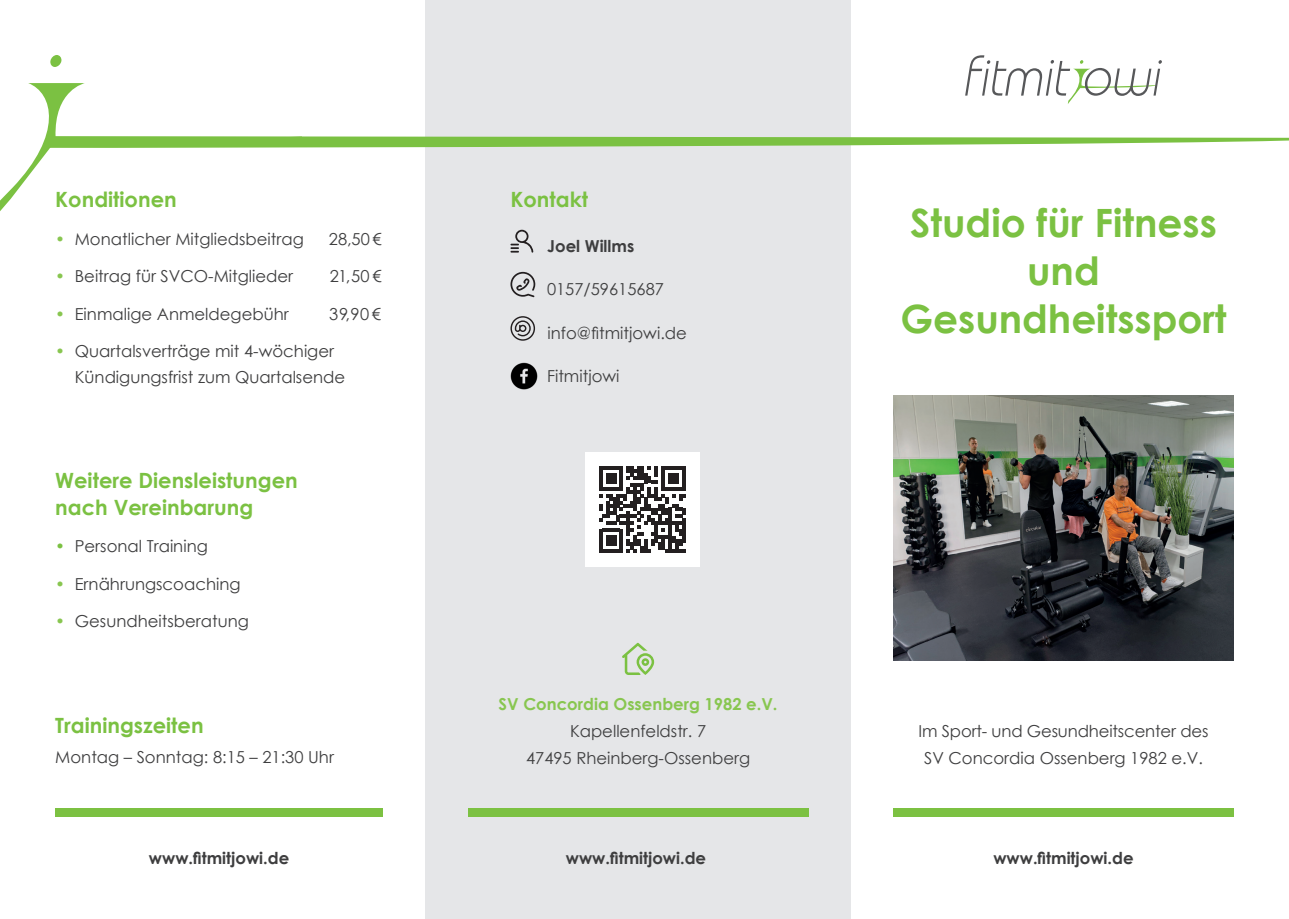
<style>
.page{position:relative;width:1289px;height:919px;background:#fff}
.page>*{position:absolute;margin:0;border:0;box-sizing:border-box;transform-origin:0 0}
.t1{font:700 39px/48px "Century Gothic";color:#7bc142;text-align:center}
.Über_Kopie{font:700 21px/27px "Century Gothic";color:#7bc142}
.t2{font:16.5px/27px "Century Gothic";color:#3e3e3f;text-align:center}
.t3{font:700 16.5px "Century Gothic";color:#3e3e3f}
.s1{color:#88c650}
.s2{color:#7bc142}
.s3{font-weight:700;color:#88c650}
</style>
<div class="page">
<div style="left:425px;top:0;width:425px;height:918px;background:#e5e6e8"></div>
<div style="left:585px;top:452px;width:114px;height:115px;background:#fff"></div>
<svg style="left:599px;top:466px;width:87px;height:87px"></svg>
<div style="left:468px;top:808px;width:340px;height:8px;background:#7cc142"></div>
<svg style="left:622px;top:642px;width:32px;height:33px"></svg>
<div style="left:893px;top:808px;width:340px;height:8px;background:#7cc142"></div>
<div style="left:55px;top:808px;width:328px;height:8px;background:#7cc142"></div>
<svg style="left:510px;top:230px;width:23px;height:22px"></svg>
<svg style="left:510px;top:272px;width:25px;height:25px"></svg>
<svg style="left:510px;top:316px;width:25px;height:25px"></svg>
<img style="left:893px;top:395px;width:340px;height:265px">
<img style="left:510px;top:362px;width:28px;height:28px">
<svg style="left:0;top:55px;width:1288px;height:156px"></svg>
<p class="Über_Kopie" style="left:55px;top:185px;width:123px">Konditionen</p>
<p class="t2" style="left:55px;top:225px;width:250px"><span class="s1">•</span> Monatlicher Mitgliedsbeitrag</p>
<p class="t2" style="left:329px;top:225px;width:54px">28,50 €</p>
<p class="t2" style="left:55px;top:262px;width:239px"><span class="s1">•</span> Beitrag für SVCO-Mitglieder</p>
<p class="t2" style="left:330px;top:262px;width:53px">21,50 €</p>
<p class="t2" style="left:55px;top:300px;width:235px"><span class="s1">•</span> Einmalige Anmeldegebühr</p>
<p class="t2" style="left:329px;top:300px;width:53px">39,90 €</p>
<p class="t2" style="left:75px;top:338px;width:272px;line-height:25.5px;text-align:left;text-indent:-20px"><span class="s1">•</span> Quartalsverträge mit 4-wöchiger<br>Kündigungsfrist zum Quartalsende</p>
<p class="Über_Kopie" style="left:55px;top:466px;width:244px">Weitere Diensleistungen nach Vereinbarung</p>
<p class="t2" style="left:55px;top:532px;width:154px"><span class="s2">•</span> Personal Training</p>
<p class="t2" style="left:55px;top:570px;width:187px"><span class="s1">•</span> Ernährungscoaching</p>
<p class="t2" style="left:55px;top:607px;width:195px"><span class="s1">•</span> Gesundheitsberatung</p>
<p class="Über_Kopie" style="left:55px;top:710px;width:150px">Trainingszeiten</p>
<p class="t2" style="left:55px;top:742px;width:280px">Montag – Sonntag: 8:15 – 21:30 Uhr</p>
<p class="t3" style="left:149px;top:845px;width:142px">www.fitmitjowi.de</p>
<p class="Über_Kopie" style="left:510px;top:185px;width:79px">Kontakt</p>
<p class="t3" style="left:547px;top:233px;width:89px">Joel Willms</p>
<p class="t2" style="left:547px;top:275px;width:118px">0157/59615687</p>
<p class="t2" style="left:547px;top:319px;width:141px">info@fitmitjowi.de</p>
<p class="t2" style="left:547px;top:362px;width:74px">Fitmitjowi</p>
<p class="t2" style="left:498px;top:690px;width:280px"><span class="s3">SV Concordia Ossenberg 1982 e.V.<br></span>Kapellenfeldstr. 7<br>47495 Rheinberg-Ossenberg</p>
<p class="t3" style="left:566px;top:845px;width:142px">www.fitmitjowi.de</p>
<p class="t1" style="left:910px;top:197px;width:308px">Studio für Fitness und</p>
<p class="t1" style="left:900px;top:293px;width:328px">Gesundheitssport</p>
<p class="t2" style="left:918px;top:717px;width:291px">Im Sport- und Gesundheitscenter des<br>SV Concordia Ossenberg 1982 e.V.</p>
<p class="t3" style="left:993px;top:845px;width:142px">www.fitmitjowi.de</p>
</div>
